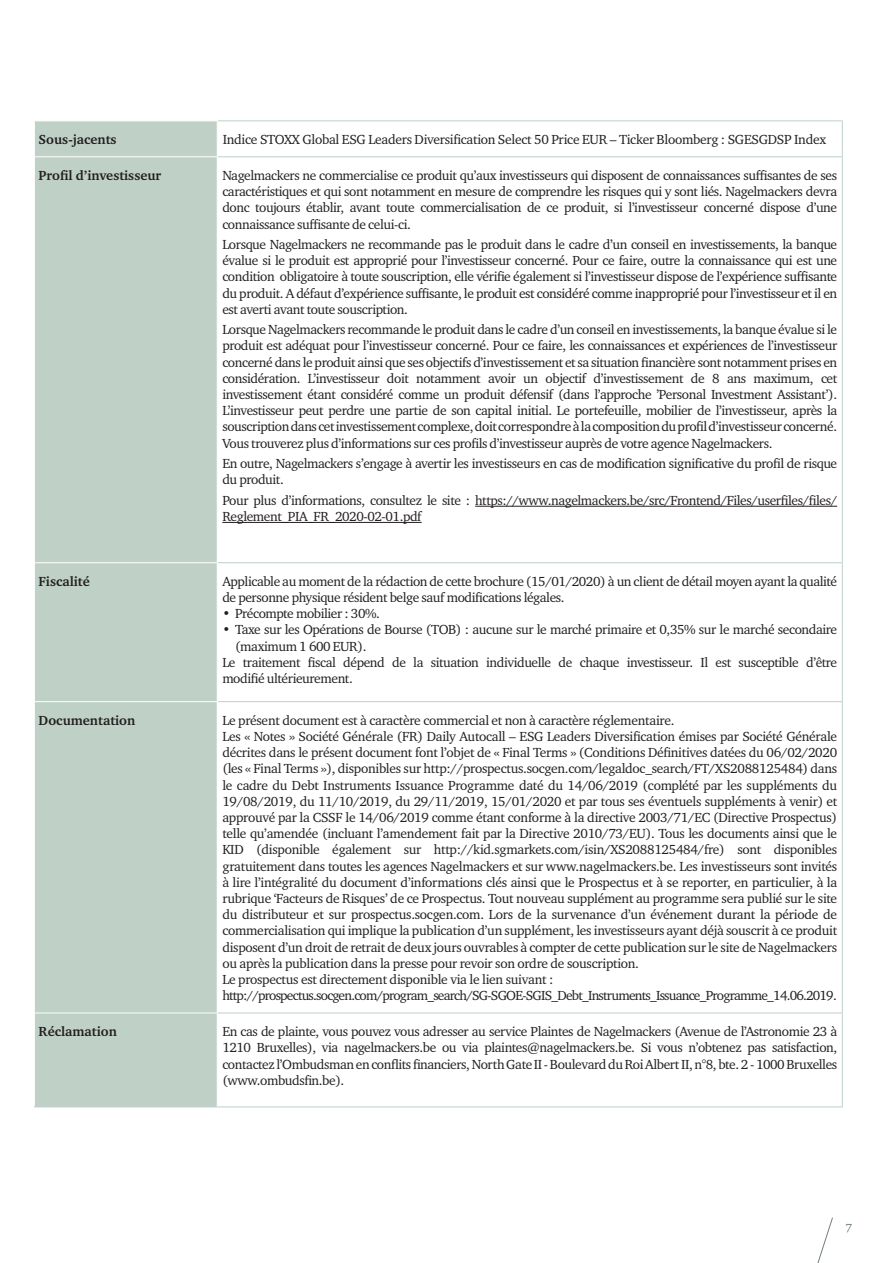
<style>
.page{position:relative;width:893px;height:1263px;background:#fff}
.page>*{position:absolute;margin:0;border:0;box-sizing:border-box;transform-origin:0 0}
.t1{font:13.5px/16.2px "Charter ITC Pro";letter-spacing:-.02em;color:#231f20;text-align:justify}
.t2{font:700 13.5px "Charter ITC Pro";color:#231f20}
.t3{font:12px "Charter";color:#728079}
</style>
<div class="page">
<div style="left:35px;top:121px;width:182px;height:985px;background:#bfd0c7"></div>
<div style="left:34px;top:702px;width:183px;height:311px;background:#bfd0c7"></div>
<hr style="left:842px;top:121px;width:1px;height:35px;background:#bfd0c7">
<hr style="left:842px;top:157px;width:1px;height:405px;background:#bfd0c7">
<hr style="left:842px;top:563px;width:1px;height:138px;background:#bfd0c7">
<hr style="left:842px;top:702px;width:1px;height:310px;background:#bfd0c7">
<hr style="left:842px;top:1013px;width:1px;height:93px;background:#bfd0c7">
<hr style="left:218px;top:120px;width:625px;height:1px;background:#bfd0c7">
<hr style="left:218px;top:156px;width:625px;height:1px;background:#bfd0c7">
<hr style="left:218px;top:562px;width:625px;height:1px;background:#bfd0c7">
<hr style="left:218px;top:701px;width:625px;height:1px;background:#bfd0c7">
<hr style="left:218px;top:1012px;width:625px;height:1px;background:#bfd0c7">
<hr style="left:217px;top:1106px;width:626px;height:1px;background:#bfd0c7">
<hr style="left:34px;top:156px;width:184px;height:1px;background:#fff">
<hr style="left:34px;top:562px;width:184px;height:1px;background:#fff">
<hr style="left:34px;top:701px;width:184px;height:1px;background:#fff">
<hr style="left:34px;top:702px;width:1px;height:310px;background:#fff">
<hr style="left:34px;top:1106px;width:183px;height:1px;background:#bfd0c7">
<hr style="left:34px;top:1012px;width:184px;height:1px;background:#fff">
<hr style="left:475px;top:506px;width:362px;height:1px;background:#231f20">
<hr style="left:222px;top:522px;width:200px;height:1px;background:#231f20">
<svg style="left:817px;top:1217px;width:16px;height:46px"></svg>
<p class="t2" style="left:39px;top:131px;width:79px">Sous-jacents</p>
<p class="t1" style="left:223px;top:131px;width:605px">Indice STOXX Global ESG Leaders Diversification Select 50 Price EUR – Ticker Bloomberg : SGESGDSP Index</p>
<p class="t2" style="left:39px;top:167px;width:124px">Profil d’investisseur</p>
<p class="t1" style="left:222px;top:167px;width:616px">Nagelmackers ne commercialise ce produit qu’aux investisseurs qui disposent de connaissances suffisantes de ses caractéristiques et qui sont notamment en mesure de comprendre les risques qui y sont liés. Nagelmackers devra donc toujours établir, avant toute commercialisation de ce produit, si l’investisseur concerné dispose d’une connaissance suffisante de celui-ci.</p>
<p class="t1" style="left:222px;top:236px;width:616px">Lorsque Nagelmackers ne recommande pas le produit dans le cadre d’un conseil en investissements, la banque évalue si le produit est approprié pour l’investisseur concerné. Pour ce faire, outre la connaissance qui est une condition obligatoire à toute souscription, elle vérifie également si l’investisseur dispose de l’expérience suffisante du produit. A défaut d’expérience suffisante, le produit est considéré comme inapproprié pour l’investisseur et il en est averti avant toute souscription.</p>
<p class="t1" style="left:222px;top:321px;width:616px">Lorsque Nagelmackers recommande le produit dans le cadre d’un conseil en investissements, la banque évalue si le produit est adéquat pour l’investisseur concerné. Pour ce faire, les connaissances et expériences de l’investisseur concerné dans le produit ainsi que ses objectifs d’investissement et sa situation financière sont notamment prises en considération. L’investisseur doit notamment avoir un objectif d’investissement de 8 ans maximum, cet investissement étant considéré comme un produit défensif (dans l’approche ’Personal Investment Assistant’).<br>L’investisseur peut perdre une partie de son capital initial. Le portefeuille, mobilier de l’investisseur, après la souscription dans cet investissement complexe, doit correspondre à la composition du profil d’investisseur concerné.<br>Vous trouverez plus d’informations sur ces profils d’investisseur auprès de votre agence Nagelmackers.</p>
<p class="t1" style="left:222px;top:455px;width:616px">En outre, Nagelmackers s’engage à avertir les investisseurs en cas de modification significative du profil de risque du produit.</p>
<p class="t1" style="left:222px;top:492px;width:616px">Pour plus d’informations, consultez le site : https://www.nagelmackers.be/src/Frontend/Files/userfiles/files/<br>Reglement_PIA_FR_2020-02-01.pdf</p>
<p class="t2" style="left:39px;top:573px;width:53px">Fiscalité</p>
<p class="t1" style="left:222px;top:573px;width:616px">Applicable au moment de la rédaction de cette brochure (15/01/2020) à un client de détail moyen ayant la qualité de personne physique résident belge sauf modifications légales.</p>
<p class="t1" style="left:222px;top:605px;width:159px">• Précompte mobilier : 30%.</p>
<p class="t1" style="left:222px;top:621px;width:616px">• Taxe sur les Opérations de Bourse (TOB) : aucune sur le marché primaire et 0,35% sur le marché secondaire</p>
<p class="t1" style="left:235px;top:638px;width:133px">(maximum 1 600 EUR).</p>
<p class="t1" style="left:222px;top:654px;width:616px">Le traitement fiscal dépend de la situation individuelle de chaque investisseur. Il est susceptible d’être</p>
<p class="t1" style="left:222px;top:670px;width:132px">modifié ultérieurement.</p>
<p class="t2" style="left:39px;top:712px;width:98px">Documentation</p>
<p class="t1" style="left:222px;top:712px;width:616px;text-align:left">Le présent document est à caractère commercial et non à caractère réglementaire.<br>Les « Notes » Société Générale (FR) Daily Autocall – ESG Leaders Diversification émises par Société Générale décrites dans le présent document font l’objet de « Final Terms » (Conditions Définitives datées du 06/02/2020 (les « Final Terms »), disponibles sur http://prospectus.socgen.com/legaldoc_search/FT/XS2088125484) dans le cadre du Debt Instruments Issuance Programme daté du 14/06/2019 (complété par les suppléments du 19/08/2019, du 11/10/2019, du 29/11/2019, 15/01/2020 et par tous ses éventuels suppléments à venir) et approuvé par la CSSF le 14/06/2019 comme étant conforme à la directive 2003/71/EC (Directive Prospectus) telle qu’amendée (incluant l’amendement fait par la Directive 2010/73/EU). Tous les documents ainsi que le KID (disponible également sur http://kid.sgmarkets.com/isin/XS2088125484/fre) sont disponibles gratuitement dans toutes les agences Nagelmackers et sur www.nagelmackers.be. Les investisseurs sont invités à lire l’intégralité du document d’informations clés ainsi que le Prospectus et à se reporter, en particulier, à la rubrique ‘Facteurs de Risques’ de ce Prospectus. Tout nouveau supplément au programme sera publié sur le site du distributeur et sur prospectus.socgen.com. Lors de la survenance d’un événement durant la période de commercialisation qui implique la publication d’un supplément, les investisseurs ayant déjà souscrit à ce produit disposent d’un droit de retrait de deux jours ouvrables à compter de cette publication sur le site de Nagelmackers ou après la publication dans la presse pour revoir son ordre de souscription.<br>Le prospectus est directement disponible via le lien suivant : http://prospectus.socgen.com/program_search/SG-SGOE-SGIS_Debt_Instruments_Issuance_Programme_14.06.2019.</p>
<p class="t2" style="left:39px;top:1023px;width:80px">Réclamation</p>
<p class="t1" style="left:222px;top:1023px;width:616px">En cas de plainte, vous pouvez vous adresser au service Plaintes de Nagelmackers (Avenue de l’Astronomie 23 à 1210 Bruxelles), via nagelmackers.be ou via plaintes@nagelmackers.be. Si vous n’obtenez pas satisfaction, contactez l’Ombudsman en conflits financiers, North Gate II - Boulevard du Roi Albert II, n°8, bte. 2 - 1000 Bruxelles (www.ombudsfin.be).</p>
<p class="t3" style="left:845px;top:1218px;width:8px">7</p>
</div>
